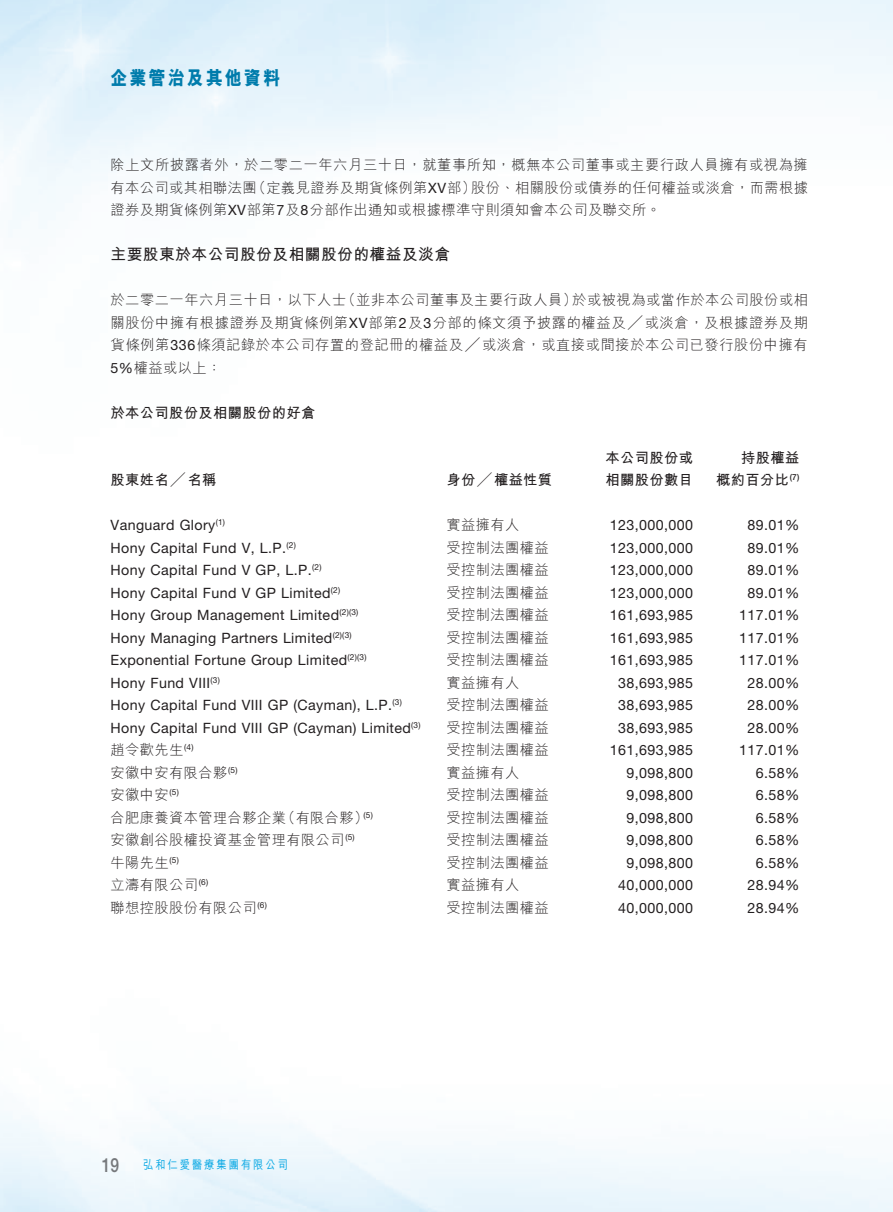
<style>
.page{position:relative;width:893px;height:1212px;background:#fff}
.page>*{position:absolute;margin:0;border:0;box-sizing:border-box;transform-origin:0 0}
.t1{font:800 19.5px "M Hei HK";letter-spacing:.11em;color:#007cac;scale:.88 1}
.t2{font:500 19.5px "Helvetica Neue LT Std";color:#76787b;scale:.8 1}
.t3{font:700 15.75px "M Hei HK";letter-spacing:.03em;color:#231f20}
.t4{font:14.25px "Helvetica Neue LT Std";letter-spacing:.03em;color:#231f20}
.t5{font:300 14.25px/22.5px "M Hei HK";letter-spacing:.03em;color:#231f20}
.t6{font:700 14.25px/22.5px "M Hei HK";letter-spacing:.03em;color:#231f20}
.t7{font:500 12px "M Hei HK";letter-spacing:.2em;color:#00a5e3;scale:.85 1}
.t8{font:8.25px "Helvetica Neue LT Std";color:#231f20}
.t9{font:500 8.25px "Helvetica Neue LT Std";color:#231f20}
.s1{font-family:"Helvetica Neue LT Std";font-weight:400}
.s2{font-size:14.25px}
</style>
<div class="page">
<h1 class="t1" style="left:111px;top:65px;width:194px">企業管治及其他資料</h1>
<p class="t5" style="left:111px;top:153px;width:699px;text-align:right">除上文所披露者外，於二零二一年六月三十日，就董事所知，概無本公司董事或主要行政人員擁有或視為擁股份、相關股份或債券的任何權益或淡倉，而需根據</p>
<p class="t5" style="left:252px;top:176px;width:226px">（定義見證券及期貨條例第<span class="s1">XV</span>部）</p>
<p class="t5" style="left:111px;top:176px;width:552px">有本公司或其相聯法團<br>證券及期貨條例第<span class="s1">XV</span>部第<span class="s1">7</span>及<span class="s1">8</span>分部作出通知或根據標準守則須知會本公司及聯交所。</p>
<p class="t3" style="left:111px;top:243px;width:341px">主要股東於本公司股份及相關股份的權益及淡倉</p>
<p class="t5" style="left:572px;top:288px;width:237px">於或被視為或當作於本公司股份或相</p>
<p class="t5" style="left:341px;top:288px;width:237px">（並非本公司董事及主要行政人員）</p>
<p class="t5" style="left:111px;top:288px;width:699px">於二零二一年六月三十日，以下人士<br>關股份中擁有根據證券及期貨條例第<span class="s1">XV</span>部第<span class="s1">2</span>及<span class="s1">3</span>分部的條文須予披露的權益及╱或淡倉，及根據證券及期貨條例第<span class="s1">336</span>條須記錄於本公司存置的登記冊的權益及╱或淡倉，或直接或間接於本公司已發行股份中擁有<span class="s1">5%</span>權益或以上：</p>
<p class="t6" style="left:111px;top:400px;width:206px">於本公司股份及相關股份的好倉</p>
<p class="t6" style="left:111px;top:468px;width:107px">股東姓名╱名稱</p>
<p class="t8" style="left:216px;top:517px;width:11px">)1(</p>
<p class="t4" style="left:111px;top:516px;width:106px">Vanguard Glory</p>
<p class="t6" style="left:446px;top:468px;width:107px">身份 ╱權益性質</p>
<p class="t5" style="left:446px;top:513px;width:74px">實益擁有人</p>
<p class="t6" style="left:606px;top:445px;width:89px">本公司股份或相關股份數目</p>
<p class="t6" style="left:741px;top:445px;width:60px">持股權益</p>
<p class="t6" style="left:716px;top:468px;width:74px">概約百分比</p>
<p class="t4" style="left:747px;top:516px;width:53px">89.01%</p>
<p class="t9" style="left:790px;top:472px;width:11px">(7)</p>
<p class="t4" style="left:610px;top:516px;width:85px">123,000,000</p>
<p class="t8" style="left:282px;top:540px;width:15px">)2(<span class="s2">.</span></p>
<p class="t4" style="left:111px;top:539px;width:173px">Hony Capital Fund V P.L,</p>
<p class="t5" style="left:446px;top:536px;width:104px">受控制法團權益</p>
<p class="t4" style="left:610px;top:539px;width:85px">123,000,000</p>
<p class="t4" style="left:747px;top:539px;width:53px">89.01%</p>
<p class="t8" style="left:308px;top:562px;width:15px">)2(<span class="s2">.</span></p>
<p class="t4" style="left:111px;top:561px;width:198px">Hony Capital Fund V G P P.L,</p>
<p class="t5" style="left:446px;top:558px;width:104px">受控制法團權益</p>
<p class="t4" style="left:610px;top:561px;width:85px">123,000,000</p>
<p class="t4" style="left:747px;top:561px;width:53px">89.01%</p>
<p class="t8" style="left:331px;top:585px;width:11px">)2(</p>
<p class="t4" style="left:111px;top:584px;width:221px">Hony Capital Fund V GP Limited</p>
<p class="t5" style="left:446px;top:581px;width:104px">受控制法團權益</p>
<p class="t4" style="left:610px;top:584px;width:85px">123,000,000</p>
<p class="t4" style="left:747px;top:584px;width:53px">89.01%</p>
<p class="t8" style="left:339px;top:607px;width:21px">2( )3) (</p>
<p class="t4" style="left:111px;top:606px;width:230px">Hony Group Management Limited</p>
<p class="t5" style="left:446px;top:603px;width:104px">受控制法團權益</p>
<p class="t4" style="left:610px;top:606px;width:85px">161,693,985</p>
<p class="t4" style="left:739px;top:606px;width:62px">117.01%</p>
<p class="t8" style="left:333px;top:630px;width:21px">2( )3) (</p>
<p class="t4" style="left:111px;top:629px;width:223px">Hony Managing Partners Limited</p>
<p class="t5" style="left:446px;top:626px;width:104px">受控制法團權益</p>
<p class="t4" style="left:610px;top:629px;width:85px">161,693,985</p>
<p class="t4" style="left:739px;top:629px;width:62px">117.01%</p>
<p class="t8" style="left:348px;top:652px;width:21px">2( )3) (</p>
<p class="t4" style="left:111px;top:651px;width:238px">Exponential Fortune Group Limited</p>
<p class="t5" style="left:446px;top:648px;width:104px">受控制法團權益</p>
<p class="t4" style="left:610px;top:651px;width:85px">161,693,985</p>
<p class="t4" style="left:739px;top:651px;width:62px">117.01%</p>
<p class="t8" style="left:211px;top:675px;width:11px">)3(</p>
<p class="t4" style="left:111px;top:674px;width:101px">Hony Fund VIII</p>
<p class="t5" style="left:446px;top:671px;width:74px">實益擁有人</p>
<p class="t4" style="left:618px;top:674px;width:76px">38,693,985</p>
<p class="t4" style="left:747px;top:674px;width:53px">28.00%</p>
<p class="t8" style="left:388px;top:697px;width:15px">)3(<span class="s2">.</span></p>
<p class="t4" style="left:111px;top:696px;width:279px">Hony Capital Fund VIII GP (Cayman P.L, )</p>
<p class="t5" style="left:446px;top:693px;width:104px">受控制法團權益</p>
<p class="t4" style="left:618px;top:696px;width:76px">38,693,985</p>
<p class="t4" style="left:747px;top:696px;width:53px">28.00%</p>
<p class="t8" style="left:411px;top:720px;width:11px">)3(</p>
<p class="t4" style="left:111px;top:719px;width:302px">Hony Capital Fund VIII GP (Cayman) Limited</p>
<p class="t5" style="left:446px;top:716px;width:104px">受控制法團權益</p>
<p class="t4" style="left:618px;top:719px;width:76px">38,693,985</p>
<p class="t4" style="left:747px;top:719px;width:53px">28.00%</p>
<p class="t5" style="left:111px;top:738px;width:74px">趙令歡先生</p>
<p class="t8" style="left:184px;top:742px;width:11px">)4(</p>
<p class="t5" style="left:446px;top:738px;width:104px">受控制法團權益</p>
<p class="t4" style="left:610px;top:741px;width:85px">161,693,985</p>
<p class="t4" style="left:739px;top:741px;width:62px">117.01%</p>
<p class="t5" style="left:111px;top:761px;width:118px">安徽中安有限合夥</p>
<p class="t8" style="left:228px;top:765px;width:11px">)5(</p>
<p class="t5" style="left:446px;top:761px;width:74px">實益擁有人</p>
<p class="t4" style="left:627px;top:764px;width:68px">9,098,800</p>
<p class="t4" style="left:756px;top:764px;width:45px">6.58%</p>
<p class="t5" style="left:111px;top:783px;width:60px">安徽中安</p>
<p class="t8" style="left:170px;top:787px;width:11px">)5(</p>
<p class="t5" style="left:446px;top:783px;width:104px">受控制法團權益</p>
<p class="t4" style="left:627px;top:786px;width:68px">9,098,800</p>
<p class="t4" style="left:756px;top:786px;width:45px">6.58%</p>
<p class="t5" style="left:281px;top:806px;width:89px">（有限合夥）<sup>(</sup></p>
<p class="t5" style="left:111px;top:806px;width:177px">合肥康養資本管理合夥企業</p>
<p class="t8" style="left:366px;top:810px;width:9px">)5</p>
<p class="t5" style="left:446px;top:806px;width:104px">受控制法團權益</p>
<p class="t4" style="left:627px;top:809px;width:68px">9,098,800</p>
<p class="t4" style="left:756px;top:809px;width:45px">6.58%</p>
<p class="t5" style="left:111px;top:828px;width:235px">安徽創谷股權投資基金管理有限公司</p>
<p class="t8" style="left:345px;top:832px;width:11px">)5(</p>
<p class="t5" style="left:446px;top:828px;width:104px">受控制法團權益</p>
<p class="t4" style="left:627px;top:831px;width:68px">9,098,800</p>
<p class="t4" style="left:756px;top:831px;width:45px">6.58%</p>
<p class="t5" style="left:111px;top:851px;width:60px">牛陽先生</p>
<p class="t8" style="left:170px;top:855px;width:11px">)5(</p>
<p class="t5" style="left:446px;top:851px;width:104px">受控制法團權益</p>
<p class="t4" style="left:627px;top:854px;width:68px">9,098,800</p>
<p class="t4" style="left:756px;top:854px;width:45px">6.58%</p>
<p class="t5" style="left:111px;top:873px;width:89px">立濤有限公司</p>
<p class="t8" style="left:199px;top:877px;width:11px">)6(</p>
<p class="t5" style="left:446px;top:873px;width:74px">實益擁有人</p>
<p class="t4" style="left:618px;top:876px;width:76px">40,000,000</p>
<p class="t4" style="left:747px;top:876px;width:53px">28.94%</p>
<p class="t5" style="left:111px;top:896px;width:148px">聯想控股股份有限公司</p>
<p class="t8" style="left:257px;top:900px;width:11px">)6(</p>
<p class="t5" style="left:446px;top:896px;width:104px">受控制法團權益</p>
<p class="t4" style="left:618px;top:899px;width:76px">40,000,000</p>
<p class="t4" style="left:747px;top:899px;width:53px">28.94%</p>
<h1 class="t2" style="left:102px;top:1153px;width:23px">19</h1>
<p class="t7" style="left:143px;top:1156px;width:172px">弘和仁愛醫療集團有限公司</p>
</div>
